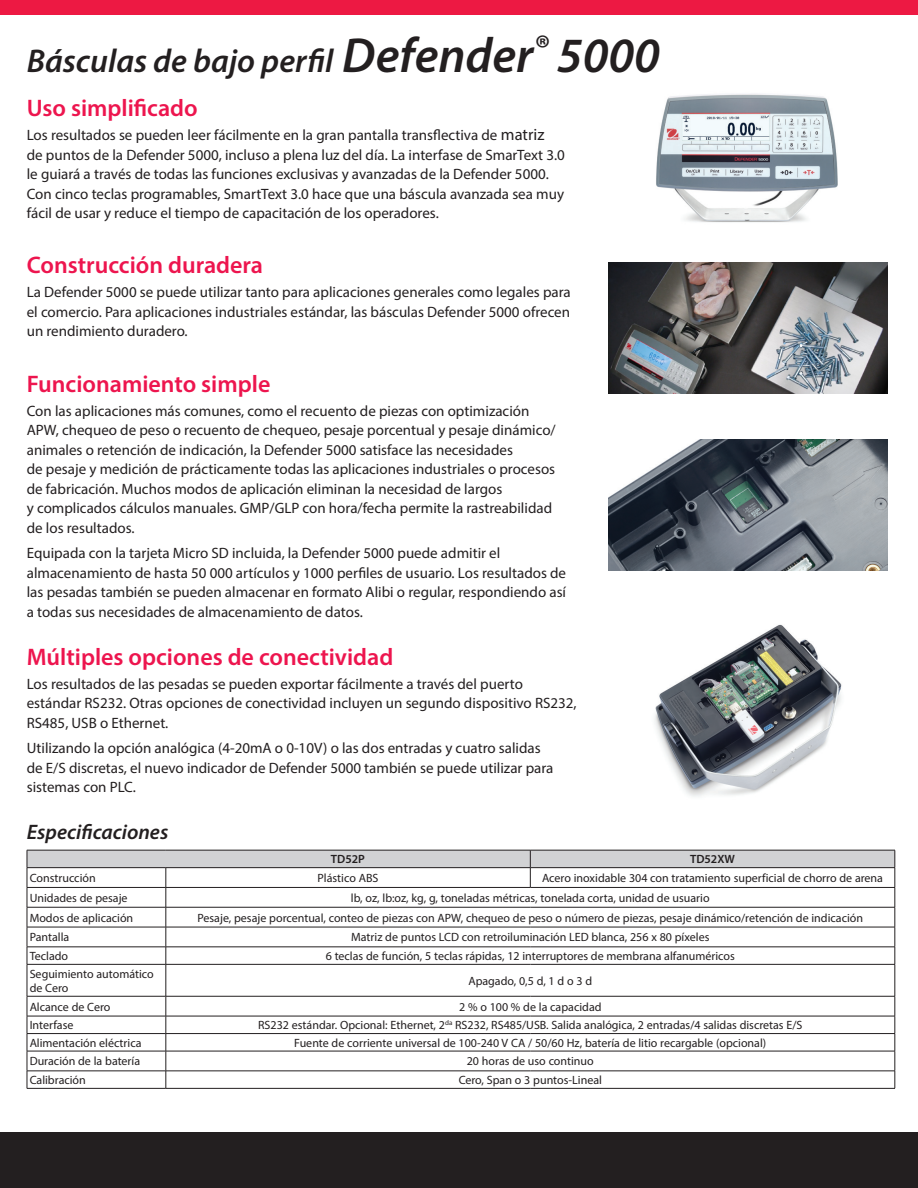
<style>
.page{position:relative;width:918px;height:1188px;background:#fff}
.page>*{position:absolute;margin:0;border:0;box-sizing:border-box;transform-origin:0 0}
.t1{font:italic 600 33px "Myriad Pro";color:#231f20}
.t2{font:600 24px "Myriad Pro";color:#ed154e}
.t3{font:italic 600 21px "Myriad Pro";color:#231f20}
.t4{font:15px/19.5px "Myriad Pro";color:#231f20}
.Specs{font:12px "Myriad Pro";color:#231f20}
.Specs_Left_Column{font:12px/14.4px "Myriad Pro";color:#231f20}
.Specs_Top_Row{font:600 12px "Myriad Pro";color:#231f20}
.s1{font-size:49.5px}
.s2{font-size:16.5px}
</style>
<div class="page">
<div style="left:0;top:0;width:918px;height:15px;background:#ed1943"></div>
<div style="left:0;top:1133px;width:918px;height:55px;background:#231f20"></div>
<hr style="left:27px;top:965px;width:1px;height:31px;background:#231f20">
<hr style="left:166px;top:965px;width:1px;height:31px;background:#231f20">
<hr style="left:895px;top:965px;width:1px;height:31px;background:#231f20">
<hr style="left:27px;top:996px;width:139px;height:1px;background:#231f20">
<hr style="left:166px;top:996px;width:364px;height:1px;background:#231f20">
<hr style="left:530px;top:996px;width:365px;height:1px;background:#231f20">
<hr style="left:27px;top:1016px;width:139px;height:1px;background:#231f20">
<hr style="left:166px;top:1016px;width:364px;height:1px;background:#231f20">
<hr style="left:530px;top:1016px;width:365px;height:1px;background:#231f20">
<hr style="left:27px;top:1033px;width:139px;height:1px;background:#231f20">
<hr style="left:166px;top:1033px;width:364px;height:1px;background:#231f20">
<hr style="left:530px;top:1033px;width:365px;height:1px;background:#231f20">
<hr style="left:27px;top:1051px;width:139px;height:1px;background:#231f20">
<hr style="left:166px;top:1051px;width:364px;height:1px;background:#231f20">
<hr style="left:530px;top:1051px;width:365px;height:1px;background:#231f20">
<hr style="left:27px;top:1071px;width:139px;height:1px;background:#231f20">
<svg style="left:27px;top:996px;width:1px;height:92px"></svg>
<hr style="left:166px;top:1071px;width:364px;height:1px;background:#231f20">
<svg style="left:166px;top:996px;width:1px;height:92px"></svg>
<hr style="left:530px;top:1071px;width:365px;height:1px;background:#231f20">
<svg style="left:895px;top:996px;width:1px;height:92px"></svg>
<hr style="left:27px;top:1088px;width:139px;height:1px;background:#231f20">
<hr style="left:166px;top:1088px;width:364px;height:1px;background:#231f20">
<hr style="left:530px;top:1088px;width:365px;height:1px;background:#231f20">
<hr style="left:27px;top:964px;width:139px;height:1px;background:#231f20">
<svg style="left:27px;top:850px;width:869px;height:114px"></svg>
<hr style="left:530px;top:947px;width:365px;height:1px;background:#231f20">
<hr style="left:166px;top:964px;width:364px;height:1px;background:#231f20">
<hr style="left:530px;top:964px;width:365px;height:1px;background:#231f20">
<img style="left:608px;top:440px;width:280px;height:130px">
<img style="left:654px;top:624px;width:188px;height:173px">
<img style="left:656px;top:93px;width:182px;height:129px">
<img style="left:608px;top:263px;width:280px;height:131px">
<p class="t1" style="left:27px;top:40px;width:634px">Básculas de bajo perfil <span class="s1">Defender</span><sup>®</sup> <span class="s1">5000</span></p>
<p class="t2" style="left:27px;top:93px;width:172px">Uso simplificado</p>
<p class="t4" style="left:27px;top:125px;width:540px">Los resultados se pueden leer fácilmente en la gran pantalla transflectiva de <span class="s2">matriz<br></span>de puntos de la Defender 5000, incluso a plena luz del día. La interfase de SmarText 3.0 le guiará a través de todas las funciones exclusivas y avanzadas de la Defender 5000.<br>Con cinco teclas programables, SmartText 3.0 hace que una báscula avanzada sea muy fácil de usar y reduce el tiempo de capacitación de los operadores.</p>
<p class="t2" style="left:27px;top:250px;width:238px">Construcción duradera</p>
<p class="t4" style="left:27px;top:282px;width:546px;text-align:justify">La Defender 5000 se puede utilizar tanto para aplicaciones generales como legales para el comercio. Para aplicaciones industriales estándar, las básculas Defender 5000 ofrecen un rendimiento duradero.</p>
<p class="t2" style="left:27px;top:368px;width:245px">Funcionamiento simple</p>
<p class="t4" style="left:27px;top:401px;width:530px">Con las aplicaciones más comunes, como el recuento de piezas con optimización APW, chequeo de peso o recuento de chequeo, pesaje porcentual y pesaje dinámico/ animales o retención de indicación, la Defender 5000 satisface las necesidades<br>de pesaje y medición de prácticamente todas las aplicaciones industriales o procesos de fabricación. Muchos modos de aplicación eliminan la necesidad de largos<br>y complicados cálculos manuales. GMP/GLP con hora/fecha permite la rastreabilidad de los resultados.</p>
<p class="t4" style="left:27px;top:543px;width:541px">Equipada con la tarjeta Micro SD incluida, la Defender 5000 puede admitir el almacenamiento de hasta 50 000 artículos y 1000 perfiles de usuario. Los resultados de las pesadas también se pueden almacenar en formato Alibi o regular, respondiendo así a todas sus necesidades de almacenamiento de datos.</p>
<p class="t2" style="left:27px;top:641px;width:368px">Múltiples opciones de conectividad</p>
<p class="t4" style="left:27px;top:674px;width:551px">Los resultados de las pesadas se pueden exportar fácilmente a través del puerto estándar RS232. Otras opciones de conectividad incluyen un segundo dispositivo RS232,<br>RS485, USB o Ethernet.</p>
<p class="t4" style="left:27px;top:738px;width:528px">Utilizando la opción analógica (4-20mA o 0-10V) o las dos entradas y cuatro salidas de E/S discretas, el nuevo indicador de Defender 5000 también se puede utilizar para sistemas con PLC.</p>
<p class="t3" style="left:27px;top:818px;width:143px">Especificaciones</p>
<p class="Specs_Top_Row" style="left:331px;top:852px;width:36px">TD52P</p>
<p class="Specs_Top_Row" style="left:690px;top:852px;width:47px">TD52XW</p>
<p class="Specs_Left_Column" style="left:30px;top:871px;width:68px">Construcción</p>
<p class="Specs" style="left:318px;top:871px;width:62px">Plástico ABS</p>
<p class="Specs" style="left:542px;top:871px;width:343px">Acero inoxidable 304 con tratamiento superficial de chorro de arena</p>
<p class="Specs_Left_Column" style="left:30px;top:890px;width:99px">Unidades de pesaje</p>
<p class="Specs" style="left:351px;top:890px;width:360px">lb, oz, lb:oz, kg, g, toneladas métricas, tonelada corta, unidad de usuario</p>
<p class="Specs_Left_Column" style="left:30px;top:910px;width:105px">Modos de aplicación</p>
<p class="Specs" style="left:197px;top:910px;width:667px">Pesaje, pesaje porcentual, conteo de piezas con APW, chequeo de peso o número de piezas, pesaje dinámico/retención de indicación</p>
<p class="Specs_Left_Column" style="left:30px;top:930px;width:41px">Pantalla</p>
<p class="Specs" style="left:351px;top:930px;width:360px">Matriz de puntos LCD con retroiluminación LED blanca, 256 x 80 píxeles</p>
<p class="Specs_Left_Column" style="left:30px;top:949px;width:40px">Teclado</p>
<p class="Specs" style="left:326px;top:949px;width:411px">6 teclas de función, 5 teclas rápidas, 12 interruptores de membrana alfanuméricos</p>
<p class="Specs_Left_Column" style="left:30px;top:966px;width:126px">Seguimiento automático de Cero</p>
<p class="Specs" style="left:468px;top:973px;width:125px">Apagado, 0,5 d, 1 d o 3 d</p>
<p class="Specs_Left_Column" style="left:30px;top:999px;width:82px">Alcance de Cero</p>
<p class="Specs" style="left:459px;top:999px;width:144px">2 % o 100 % de la capacidad</p>
<p class="Specs_Left_Column" style="left:30px;top:1018px;width:45px">Interfase</p>
<p class="Specs" style="left:258px;top:1018px;width:546px">RS232 estándar. Opcional: Ethernet, 2<sup>da</sup> RS232, RS485/USB. Salida analógica, 2 entradas/4 salidas discretas E/S</p>
<p class="Specs_Left_Column" style="left:30px;top:1035px;width:113px">Alimentación eléctrica</p>
<p class="Specs" style="left:294px;top:1035px;width:474px">Fuente de corriente universal de 100-240 V CA / 50/60 Hz, batería de litio recargable (opcional)</p>
<p class="Specs_Left_Column" style="left:30px;top:1054px;width:112px">Duración de la batería</p>
<p class="Specs" style="left:467px;top:1054px;width:129px">20 horas de uso continuo</p>
<p class="Specs_Left_Column" style="left:30px;top:1073px;width:58px">Calibración</p>
<p class="Specs" style="left:459px;top:1073px;width:145px">Cero, Span o 3 puntos-Lineal</p>
</div>
